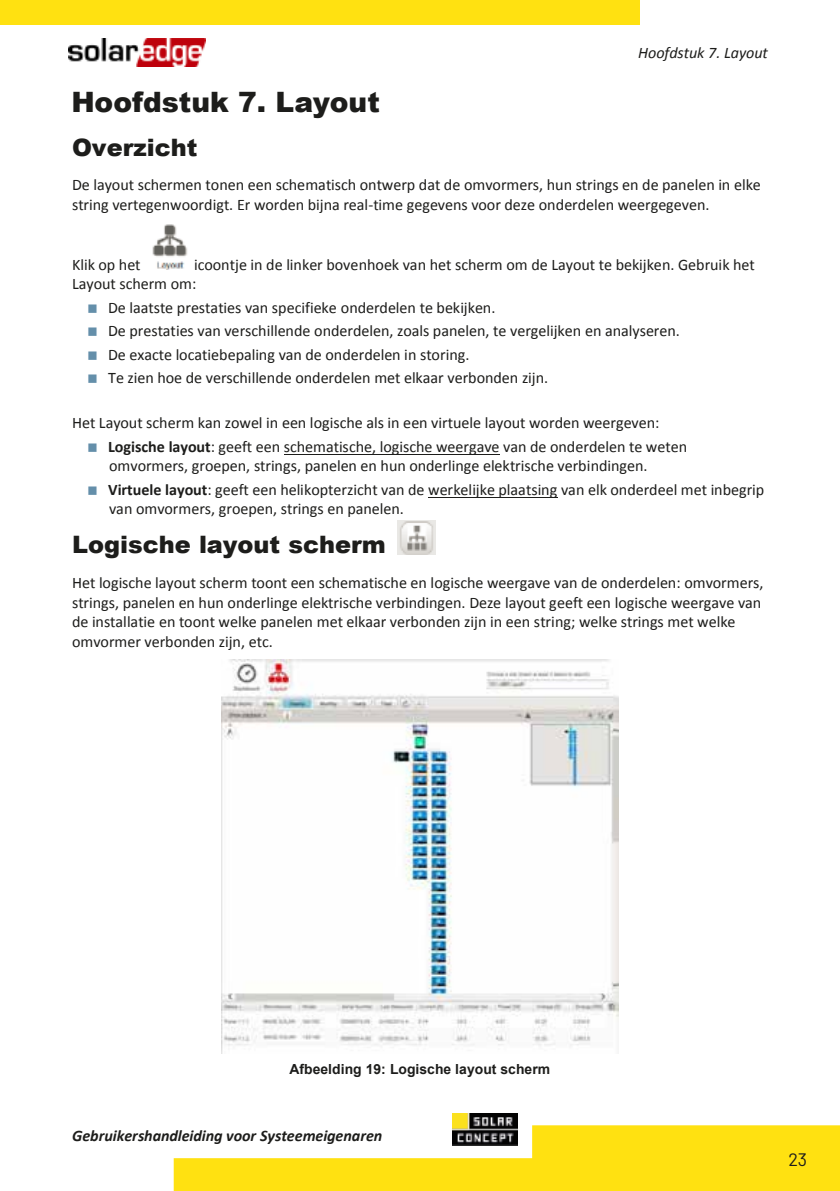
<style>
.page{position:relative;width:840px;height:1191px;background:#fff}
.page>*{position:absolute;margin:0;border:0;box-sizing:border-box;transform-origin:0 0}
.t1{font:900 28px "Arial";color:#1d1d1b}
.t2{font:900 24px "Arial";color:#1d1d1b}
.t3{font:18px "Barlow";color:#1d1d1b}
.t4{font:16px/19.6px "Calibri";letter-spacing:-.005em;color:#1d1d1b}
.t5{font:italic 700 16px "Calibri";letter-spacing:-.005em;color:#1d1d1b}
.t6{font:italic 16px "Calibri";letter-spacing:-.005em;color:#1d1d1b}
.t7{font:700 14px "Arial";color:#1d1d1b}
.s1{color:#648faa}
.s2{font-weight:700}
</style>
<div class="page">
<img style="left:69px;top:39px;width:136px;height:28px">
<hr style="left:284px;top:453px;width:215px;height:1px;background:#1d1d1b">
<hr style="left:428px;top:496px;width:129px;height:1px;background:#1d1d1b">
<img style="left:152px;top:224px;width:36px;height:46px">
<img style="left:221px;top:659px;width:397px;height:394px">
<img style="left:397px;top:521px;width:38px;height:33px">
<svg style="left:174px;top:1125px;width:665px;height:66px;fill:#ffe111"></svg>
<img style="left:452px;top:1113px;width:65px;height:32px">
<div style="left:0;top:0;width:639px;height:24px;background:#ffe111"></div>
<p class="t6" style="left:638px;top:42px;width:131px">Hoofdstuk 7. Layout</p>
<h1 class="t1" style="left:71px;top:82px;width:310px">Hoofdstuk 7. Layout</h1>
<h2 class="t2" style="left:72px;top:130px;width:127px">Overzicht</h2>
<p class="t4" style="left:72px;top:175px;width:690px">De layout schermen tonen een schematisch ontwerp dat de omvormers, hun strings en de panelen in elke string vertegenwoordigt. Er worden bijna real-time gegevens voor deze onderdelen weergegeven.</p>
<p class="t4" style="left:72px;top:254px;width:684px;text-indent:122px">icoontje in de linker bovenhoek van het scherm om de Layout te bekijken. Gebruik het<br>Layout scherm om:</p>
<p class="t4" style="left:86px;top:297px;width:410px"><span class="s1">▪</span> De laatste prestaties van specifieke onderdelen te bekijken.</p>
<p class="t4" style="left:86px;top:321px;width:595px"><span class="s1">▪</span> De prestaties van verschillende onderdelen, zoals panelen, te vergelijken en analyseren.</p>
<p class="t4" style="left:86px;top:345px;width:385px"><span class="s1">▪</span> De exacte locatiebepaling van de onderdelen in storing.</p>
<p class="t4" style="left:86px;top:368px;width:463px"><span class="s1">▪</span> Te zien hoe de verschillende onderdelen met elkaar verbonden zijn.</p>
<p class="t4" style="left:72px;top:413px;width:588px">Het Layout scherm kan zowel in een logische als in een virtuele layout worden weergeven:</p>
<p class="t4" style="left:109px;top:436px;width:579px;text-indent:-23px"><span class="s1">▪</span> <span class="s2">Logische layout</span>: geeft een schematische, logische weergave van de onderdelen te weten omvormers, groepen, strings, panelen en hun onderlinge elektrische verbindingen.</p>
<p class="t4" style="left:109px;top:479px;width:656px;text-indent:-23px"><span class="s1">▪</span> <span class="s2">Virtuele layout</span>: geeft een helikopterzicht van de werkelijke plaatsing van elk onderdeel met inbegrip van omvormers, groepen, strings en panelen.</p>
<h2 class="t2" style="left:72px;top:527px;width:315px">Logische layout scherm</h2>
<p class="t4" style="left:72px;top:573px;width:692px">Het logische layout scherm toont een schematische en logische weergave van de onderdelen: omvormers, strings, panelen en hun onderlinge elektrische verbindingen. Deze layout geeft een logische weergave van de installatie en toont welke panelen met elkaar verbonden zijn in een string; welke strings met welke omvormer verbonden zijn, etc.</p>
<p class="t4" style="left:72px;top:254px;width:70px">Klik op het</p>
<p class="t7" style="left:289px;top:1059px;width:262px">Afbeelding 19: Logische layout scherm</p>
<p class="t5" style="left:72px;top:1125px;width:312px">Gebruikershandleiding voor Systeemeigenaren</p>
<p class="t3" style="left:788px;top:1146px;width:20px">23</p>
</div>
